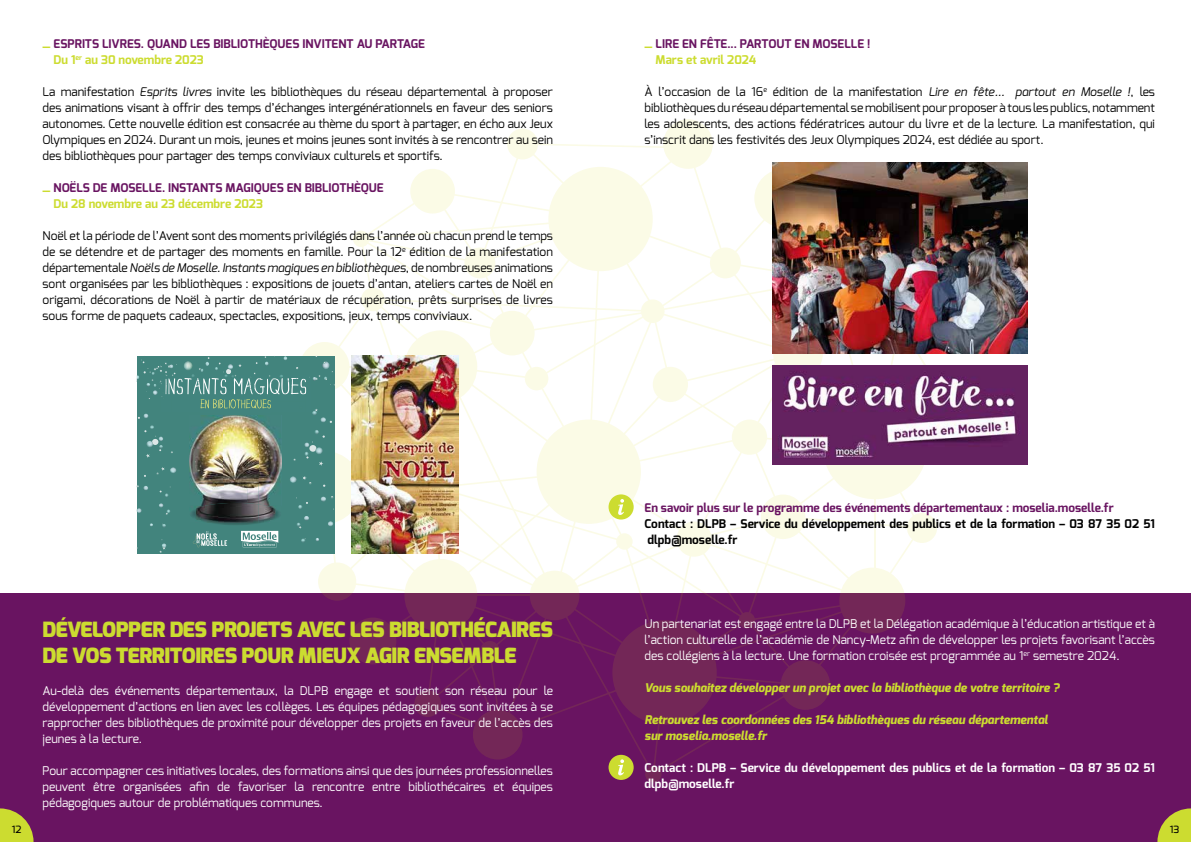
<style>
.page{position:relative;width:1191px;height:842px;background:#fff}
.page>*{position:absolute;margin:0;border:0;box-sizing:border-box;transform-origin:0 0}
.t1{font:900 21px/25.2px "Exo";letter-spacing:-.02em;color:#ccdc30}
.t2{font:12px/16px "Exo";color:#000;text-align:justify}
.t3{font:12px/16px "Exo";color:#fff;text-align:justify}
.t4{font:700 12px/16px "Exo";color:#691461}
.t5{font:italic 800 12px/16px "Exo";color:#ccdc30}
.t6{font:700 12px/16px "Exo";color:#fff}
.t7{font:700 12px/16px "Exo";color:#000}
.t8{font:500 10px "Exo";color:#000}
.s1{color:#ccdc30}
.s2{font-style:italic}
</style>
<div class="page">
<div style="left:0;top:593px;width:1191px;height:249px;background:#691461"></div>
<div style="left:907px;top:513px;width:30px;height:30px;background:#fbfbe6;border-radius:50%"></div>
<div style="left:507px;top:129px;width:31px;height:30px;background:#fbfbe6;border-radius:50%"></div>
<div style="left:645px;top:766px;width:16px;height:16px;background:#732757;border-radius:50%"></div>
<div style="left:663px;top:119px;width:50px;height:50px;background:#fbfbe6;border-radius:50%"></div>
<img style="left:933px;top:162px;width:94px;height:192px">
<img style="left:933px;top:366px;width:94px;height:98px">
<svg style="left:0;top:808px;width:34px;height:34px"></svg>
<svg style="left:1157px;top:808px;width:34px;height:34px"></svg>
<div style="left:137px;top:356px;width:197px;height:197px;background:#42847d"></div>
<svg style="left:137px;top:508px;width:5px;height:5px"></svg>
<svg style="left:137px;top:485px;width:11px;height:5px"></svg>
<svg style="left:138px;top:414px;width:10px;height:5px"></svg>
<svg style="left:156px;top:467px;width:20px;height:8px"></svg>
<svg style="left:144px;top:425px;width:19px;height:33px"></svg>
<svg style="left:160px;top:487px;width:11px;height:10px"></svg>
<svg style="left:162px;top:524px;width:4px;height:4px"></svg>
<svg style="left:159px;top:539px;width:7px;height:14px"></svg>
<svg style="left:159px;top:503px;width:11px;height:12px"></svg>
<svg style="left:137px;top:359px;width:40px;height:40px"></svg>
<img style="left:168px;top:378px;width:15px;height:16px">
<svg style="left:184px;top:143px;width:749px;height:637px"></svg>
<img style="left:351px;top:356px;width:108px;height:197px">
<p class="t4" style="left:54px;top:36px;width:373px;text-indent:-11px"><span class="s1">_</span> ESPRITS LIVRES. QUAND LES BIBLIOTHÈQUES INVITENT AU PARTAGE<br><span class="s1">Du 1</span><sup>er</sup> <span class="s1">au 30 novembre 2023</span></p>
<p class="t2" style="left:43px;top:84px;width:512px">La manifestation <span class="s2">Esprits livres</span> invite les bibliothèques du réseau départemental à proposer des animations visant à offrir des temps d’échanges intergénérationnels en faveur des seniors autonomes. Cette nouvelle édition est consacrée au thème du sport à partager, en écho aux Jeux Olympiques en 2024. Durant un mois, jeunes et moins jeunes sont invités à se rencontrer au sein des bibliothèques pour partager des temps conviviaux culturels et sportifs.</p>
<p class="t4" style="left:54px;top:180px;width:332px;text-indent:-11px"><span class="s1">_</span> NOËLS DE MOSELLE. INSTANTS MAGIQUES EN BIBLIOTHÈQUE<br><span class="s1">Du 28 novembre au 23 décembre 2023</span></p>
<p class="t2" style="left:43px;top:228px;width:512px">Noël et la période de l’Avent sont des moments privilégiés dans l’année où chacun prend le temps de se détendre et de partager des moments en famille. Pour la 12<sup>e</sup> édition de la manifestation départementale <span class="s2">Noëls de Moselle. Instants magiques en bibliothèques</span>, de nombreuses animations sont organisées par les bibliothèques : expositions de jouets d’antan, ateliers cartes de Noël en origami, décorations de Noël à partir de matériaux de récupération, prêts surprises de livres sous forme de paquets cadeaux, spectacles, expositions, jeux, temps conviviaux.</p>
<h1 class="t1" style="left:43px;top:617px;width:512px">DÉVELOPPER DES PROJETS AVEC LES BIBLIOTHÉCAIRES<br>DE VOS TERRITOIRES POUR MIEUX AGIR ENSEMBLE</h1>
<p class="t3" style="left:43px;top:682px;width:512px">Au-delà des événements départementaux, la DLPB engage et soutient son réseau pour le développement d’actions en lien avec les collèges. Les équipes pédagogiques sont invitées à se rapprocher des bibliothèques de proximité pour développer des projets en faveur de l’accès des jeunes à la lecture.</p>
<p class="t3" style="left:43px;top:762px;width:512px">Pour accompagner ces initiatives locales, des formations ainsi que des journées professionnelles peuvent être organisées afin de favoriser la rencontre entre bibliothécaires et équipes pédagogiques autour de problématiques communes.</p>
<p class="t4" style="left:655px;top:36px;width:216px;text-indent:-11px"><span class="s1">_</span> LIRE EN FÊTE... PARTOUT EN MOSELLE !<br><span class="s1">Mars et avril 2024</span></p>
<p class="t2" style="left:644px;top:84px;width:512px">À l’occasion de la 16<sup>e</sup> édition de la manifestation <span class="s2">Lire en fête… partout en Moselle !</span>, les bibliothèques du réseau départemental se mobilisent pour proposer à tous les publics, notamment les adolescents, des actions fédératrices autour du livre et de la lecture. La manifestation, qui s’inscrit dans les festivités des Jeux Olympiques 2024, est dédiée au sport.</p>
<p class="t4" style="left:644px;top:500px;width:470px">En savoir plus sur le programme des événements départementaux : moselia.moselle.fr</p>
<p class="t7" style="left:644px;top:516px;width:512px">Contact : DLPB – Service du développement des publics et de la formation – 03 87 35 02 51 dlpb@moselle.fr</p>
<p class="t3" style="left:644px;top:616px;width:512px">Un partenariat est engagé entre la DLPB et la Délégation académique à l’éducation artistique et à l’action culturelle de l’académie de Nancy-Metz afin de développer les projets favorisant l’accès des collégiens à la lecture. Une formation croisée est programmée au 1<sup>er</sup> semestre 2024.</p>
<p class="t5" style="left:644px;top:680px;width:416px">Vous souhaitez développer un projet avec la bibliothèque de votre territoire ?</p>
<p class="t5" style="left:644px;top:712px;width:405px">Retrouvez les coordonnées des 154 bibliothèques du réseau départemental sur moselia.moselle.fr</p>
<p class="t6" style="left:644px;top:760px;width:512px">Contact : DLPB – Service du développement des publics et de la formation – 03 87 35 02 51 dlpb@moselle.fr</p>
<p class="t8" style="left:12px;top:823px;width:11px">12</p>
<p class="t8" style="left:1169px;top:823px;width:11px">13</p>
</div>
